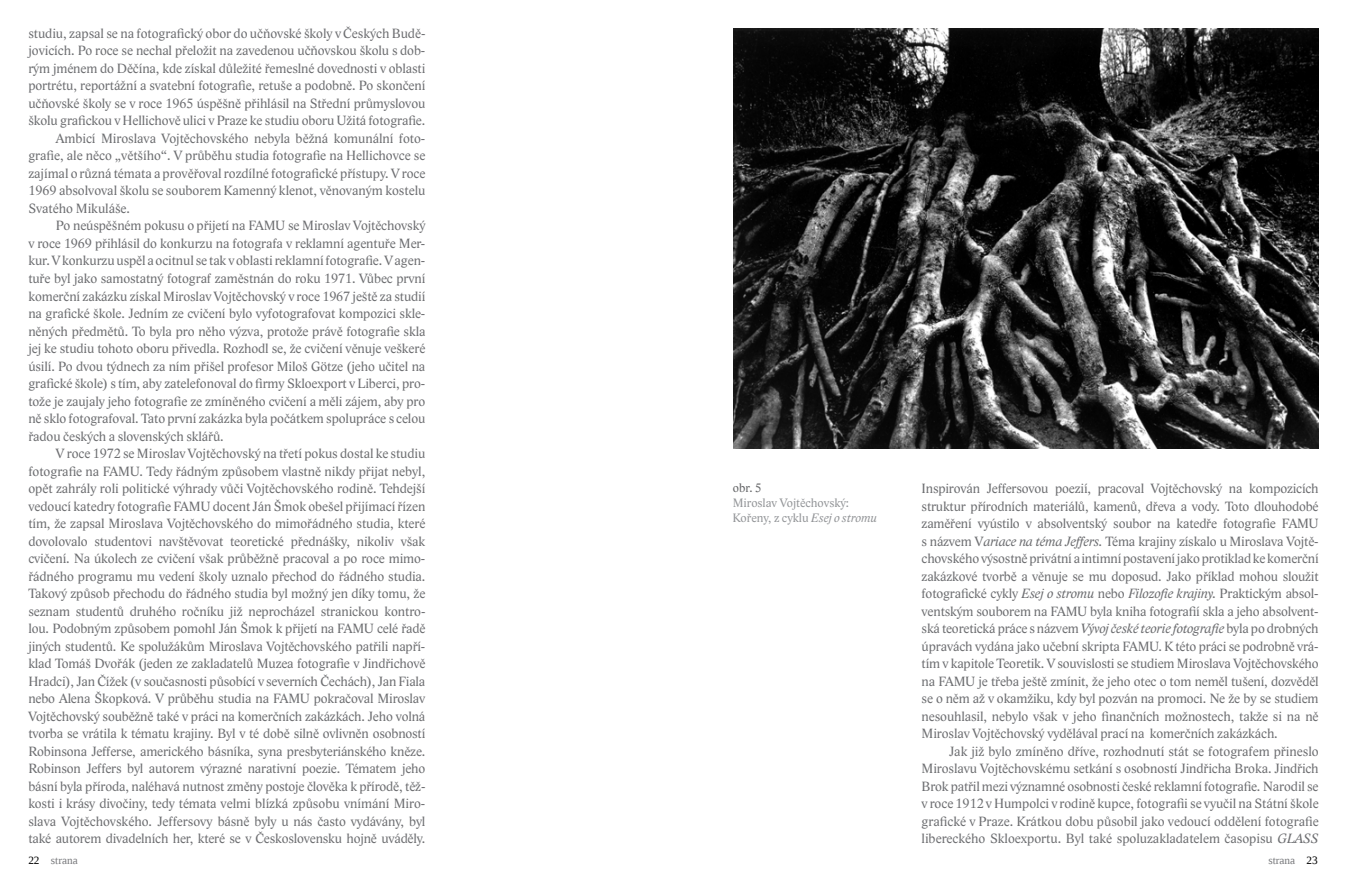
<style>
.page{position:relative;width:1347px;height:886px;background:#fff}
.page>*{position:absolute;margin:0;border:0;box-sizing:border-box;transform-origin:0 0}
.t1{font:13.75px/17.5px "Lido STF";letter-spacing:-.005em;color:#6d6e71;text-align:justify}
.t2{font:12.5px/15px "Lido STF";color:#939598}
.t3{font:12.5px "Lido STF";color:#636466}
.t4{font:11.25px "Liberation Serif";color:#797a7d}
.s1{font-style:italic}
.s2{color:#000}
</style>
<div class="page">
<img style="left:733px;top:28px;width:585px;height:420px">
<p class="t1" style="left:28px;top:25px;width:398px">studiu, zapsal se na fotografický obor do učňovské školy v Českých Budě-</p>
<p class="t1" style="left:28px;top:42px;width:398px">jovicích. Po roce se nechal přeložit na zavedenou učňovskou školu s dob-</p>
<p class="t1" style="left:28px;top:60px;width:398px">rým jménem do Děčína, kde získal důležité řemeslné dovednosti v oblasti</p>
<p class="t1" style="left:28px;top:77px;width:398px">portrétu, reportážní a svatební fotografie, retuše a podobně. Po skončení</p>
<p class="t1" style="left:28px;top:95px;width:398px">učňovské školy se v roce 1965 úspěšně přihlásil na Střední průmyslovou</p>
<p class="t1" style="left:28px;top:112px;width:398px">školu grafickou v Hellichově ulici v Praze ke studiu oboru Užitá fotografie.</p>
<p class="t1" style="left:56px;top:130px;width:371px">Ambicí Miroslava Vojtěchovského nebyla běžná komunální foto-</p>
<p class="t1" style="left:28px;top:147px;width:398px">grafie, ale něco „většího“. V průběhu studia fotografie na Hellichovce se</p>
<p class="t1" style="left:28px;top:165px;width:398px">zajímal o různá témata a prověřoval rozdílné fotografické přístupy. V roce</p>
<p class="t1" style="left:28px;top:182px;width:398px">1969 absolvoval školu se souborem Kamenný klenot, věnovaným kostelu</p>
<p class="t1" style="left:28px;top:200px;width:103px">Svatého Mikuláše.</p>
<p class="t1" style="left:56px;top:217px;width:371px">Po neúspěšném pokusu o přijetí na FAMU se Miroslav Vojtěchovský</p>
<p class="t1" style="left:28px;top:235px;width:398px">v roce 1969 přihlásil do konkurzu na fotografa v reklamní agentuře Mer-</p>
<p class="t1" style="left:28px;top:252px;width:398px">kur. V konkurzu uspěl a ocitnul se tak v oblasti reklamní fotografie. V agen-</p>
<p class="t1" style="left:28px;top:270px;width:398px">tuře byl jako samostatný fotograf zaměstnán do roku 1971. Vůbec první</p>
<p class="t1" style="left:28px;top:287px;width:398px">komerční zakázku získal Miroslav Vojtěchovský v roce 1967 ještě za studií</p>
<p class="t1" style="left:28px;top:305px;width:398px">na grafické škole. Jedním ze cvičení bylo vyfotografovat kompozici skle-</p>
<p class="t1" style="left:28px;top:322px;width:398px">něných předmětů. To byla pro něho výzva, protože právě fotografie skla</p>
<p class="t1" style="left:28px;top:340px;width:398px">jej ke studiu tohoto oboru přivedla. Rozhodl se, že cvičení věnuje veškeré</p>
<p class="t1" style="left:28px;top:357px;width:398px">úsilí. Po dvou týdnech za ním přišel profesor Miloš Götze (jeho učitel na</p>
<p class="t1" style="left:28px;top:375px;width:398px">grafické škole) s tím, aby zatelefonoval do firmy Skloexport v Liberci, pro-</p>
<p class="t1" style="left:28px;top:392px;width:398px">tože je zaujaly jeho fotografie ze zmíněného cvičení a měli zájem, aby pro</p>
<p class="t1" style="left:28px;top:410px;width:398px">ně sklo fotografoval. Tato první zakázka byla počátkem spolupráce s celou</p>
<p class="t1" style="left:28px;top:427px;width:197px">řadou českých a slovenských sklářů.</p>
<p class="t1" style="left:56px;top:445px;width:371px">V roce 1972 se Miroslav Vojtěchovský na třetí pokus dostal ke studiu</p>
<p class="t1" style="left:28px;top:462px;width:398px">fotografie na FAMU. Tedy řádným způsobem vlastně nikdy přijat nebyl,</p>
<p class="t1" style="left:28px;top:480px;width:398px">opět zahrály roli politické výhrady vůči Vojtěchovského rodině. Tehdejší</p>
<p class="t1" style="left:28px;top:497px;width:398px">vedoucí katedry fotografie FAMU docent Ján Šmok obešel přijímací řízen</p>
<p class="t1" style="left:28px;top:515px;width:398px">tím, že zapsal Miroslava Vojtěchovského do mimořádného studia, které</p>
<p class="t1" style="left:28px;top:532px;width:398px">dovolovalo studentovi navštěvovat teoretické přednášky, nikoliv však</p>
<p class="t1" style="left:28px;top:550px;width:398px">cvičení. Na úkolech ze cvičení však průběžně pracoval a po roce mimo-</p>
<p class="t1" style="left:28px;top:567px;width:398px">řádného programu mu vedení školy uznalo přechod do řádného studia.</p>
<p class="t1" style="left:28px;top:585px;width:398px">Takový způsob přechodu do řádného studia byl možný jen díky tomu, že</p>
<p class="t1" style="left:28px;top:602px;width:398px">seznam studentů druhého ročníku již neprocházel stranickou kontro-</p>
<p class="t1" style="left:28px;top:620px;width:398px">lou. Podobným způsobem pomohl Ján Šmok k přijetí na FAMU celé řadě</p>
<p class="t1" style="left:28px;top:637px;width:398px">jiných studentů. Ke spolužákům Miroslava Vojtěchovského patřili napří-</p>
<p class="t1" style="left:28px;top:655px;width:398px">klad Tomáš Dvořák (jeden ze zakladatelů Muzea fotografie v Jindřichově</p>
<p class="t1" style="left:28px;top:672px;width:398px">Hradci), Jan Čížek (v současnosti působící v severních Čechách), Jan Fiala</p>
<p class="t1" style="left:28px;top:690px;width:398px">nebo Alena Škopková. V průběhu studia na FAMU pokračoval Miroslav</p>
<p class="t1" style="left:28px;top:707px;width:398px">Vojtěchovský souběžně také v práci na komerčních zakázkách. Jeho volná</p>
<p class="t1" style="left:28px;top:725px;width:398px">tvorba se vrátila k tématu krajiny. Byl v té době silně ovlivněn osobností</p>
<p class="t1" style="left:28px;top:742px;width:398px">Robinsona Jefferse, amerického básníka, syna presbyteriánského kněze.</p>
<p class="t1" style="left:28px;top:760px;width:398px">Robinson Jeffers byl autorem výrazné narativní poezie. Tématem jeho</p>
<p class="t1" style="left:28px;top:777px;width:398px">básní byla příroda, naléhavá nutnost změny postoje člověka k přírodě, těž-</p>
<p class="t1" style="left:28px;top:795px;width:398px">kosti i krásy divočiny, tedy témata velmi blízká způsobu vnímání Miro-</p>
<p class="t1" style="left:28px;top:812px;width:398px">slava Vojtěchovského. Jeffersovy básně byly u nás často vydávány, byl</p>
<p class="t1" style="left:28px;top:830px;width:398px">také autorem divadelních her, které se v Československu hojně uváděly.</p>
<p class="t3" style="left:733px;top:481px;width:30px">obr. 5</p>
<p class="t2" style="left:733px;top:496px;width:145px">Miroslav Vojtěchovský:<br>Kořeny, z cyklu <span class="s1">Esej o stromu</span></p>
<p class="t1" style="left:921px;top:480px;width:398px">Inspirován Jeffersovou poezií, pracoval Vojtěchovský na kompozicích struktur přírodních materiálů, kamenů, dřeva a vody. Toto dlouhodobé zaměření vyústilo v absolventský soubor na katedře fotografie FAMU s názvem V<span class="s1">ariace na téma Jeffers.</span> Téma krajiny získalo u Miroslava Vojtě&shy;chovského výsostně privátní a intimní postavení jako protiklad ke komerční zakázkové tvorbě a věnuje se mu doposud. Jako příklad mohou sloužit fotografické cykly <span class="s1">Esej o stromu</span> nebo <span class="s1">Filozofie krajiny.</span> Praktickým absol&shy;ventským souborem na FAMU byla kniha fotografií skla a jeho absolvent&shy;ská teoretická práce s názvem <span class="s1">Vývoj české teorie fotografie</span> byla po drobných úpravách vydána jako učební skripta FAMU. K této práci se podrobně vrá&shy;tím v kapitole Teoretik. V souvislosti se studiem Miroslava Vojtěchovského na FAMU je třeba ještě zmínit, že jeho otec o tom neměl tušení, dozvěděl se o něm až v okamžiku, kdy byl pozván na promoci. Ne že by se studiem nesouhlasil, nebylo však v jeho finančních možnostech, takže si na ně Miroslav Vojtěchovský vydělával prací na komerčních zakázkách.</p>
<p class="t1" style="left:921px;top:742px;width:398px;text-indent:28px">Jak již bylo zmíněno dříve, rozhodnutí stát se fotografem přineslo Miroslavu Vojtěchovskému setkání s osobností Jindřicha Broka. Jindřich Brok patřil mezi významné osobnosti české reklamní fotografie. Narodil se v roce 1912 v Humpolci v rodině kupce, fotografii se vyučil na Státní škole grafické v Praze. Krátkou dobu působil jako vedoucí oddělení fotografie libereckého Skloexportu. Byl také spoluzakladatelem časopisu <span class="s1">GLASS</span></p>
<p class="t4" style="left:28px;top:852px;width:51px"><span class="s2">22</span> strana</p>
<p class="t4" style="left:1268px;top:852px;width:51px">strana <span class="s2">23</span></p>
</div>
